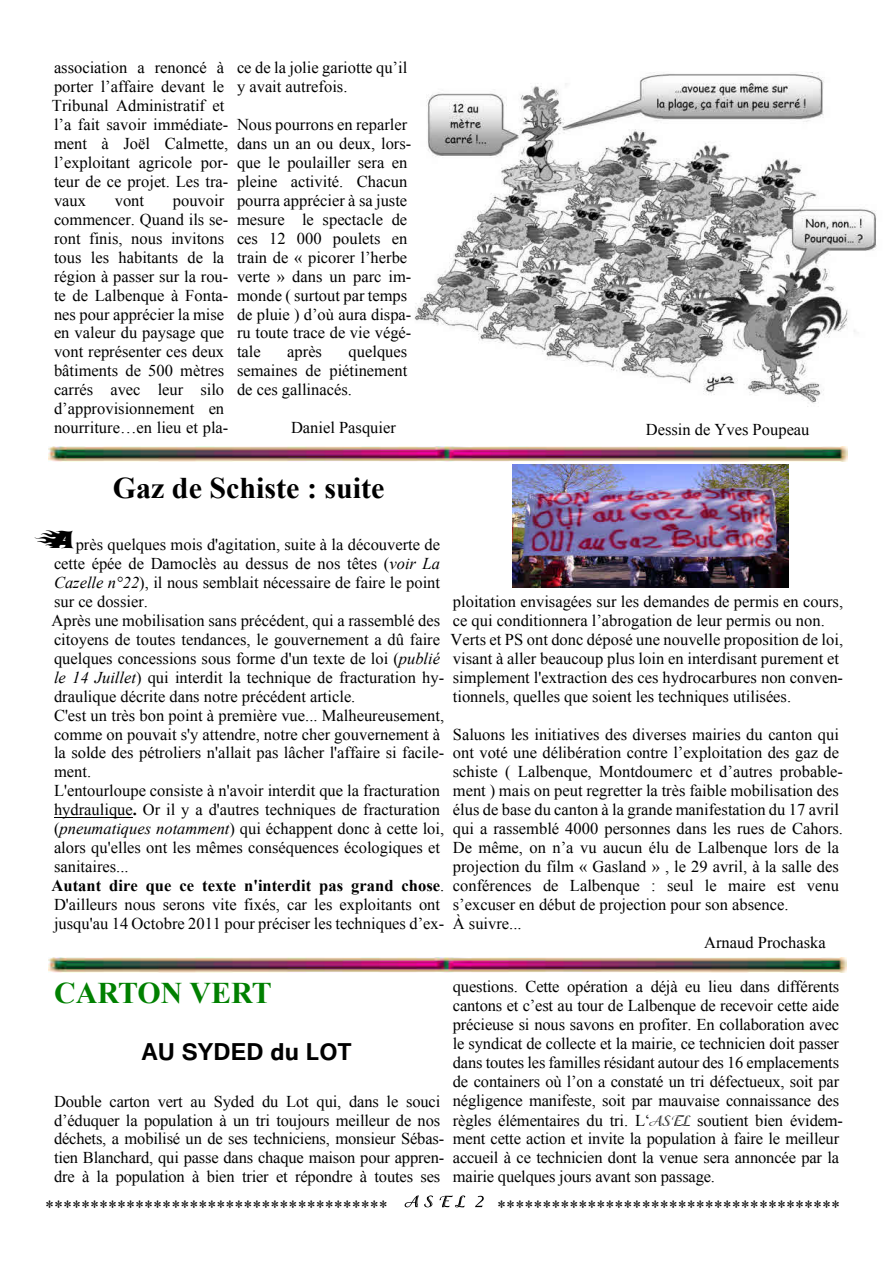
<style>
.page{position:relative;width:893px;height:1263px;background:#fff}
.page>*{position:absolute;margin:0;border:0;box-sizing:border-box;transform-origin:0 0}
.t1{font:700 30px "Times New Roman";color:#000}
.t2{font:700 30px "Tunga";color:#000}
.t3{font:700 30px "Times New Roman";color:#008000}
.t4{font:24px "Blazed";color:#000}
.t5{font:18px "Times New Roman";color:#000}
.t6{font:16.5px/18.9px "Times New Roman";color:#000}
.s1{font-style:italic}
.s2{font-weight:700}
.s3{font-family:"Adorable"}
</style>
<div class="page">
<img style="left:414px;top:72px;width:463px;height:335px">
<hr style="left:54px;top:817px;width:79px;height:1px;background:#000">
<img style="left:48px;top:447px;width:799px;height:14px">
<img style="left:48px;top:957px;width:798px;height:15px">
<svg style="left:405px;top:1195px;width:28px;height:12px"></svg>
<svg style="left:440px;top:1195px;width:25px;height:12px"></svg>
<svg style="left:475px;top:1196px;width:9px;height:11px"></svg>
<img style="left:512px;top:464px;width:277px;height:123px">
<p class="t6" style="left:52px;top:60px;width:178px">association a renoncé à porter l’affaire devant le<br>Tribunal Administratif et l’a fait savoir immédiate&shy;ment à Joël Calmette, l’exploitant agricole por&shy;teur de ce projet. Les tra&shy;vaux</p>
<p class="t6" style="left:54px;top:192px;width:176px;text-indent:119px">pouvoir commencer. Quand ils se&shy;ront finis, nous invitons tous les habitants de la région à passer sur la rou&shy;te de Lalbenque à Fonta&shy;nes pour apprécier la mise en valeur du paysage que vont représenter ces deux bâtiments de 500 mètres carrés avec leur silo d’approvisionnement en nourriture…en lieu et pla-</p>
<p class="t6" style="left:115px;top:192px;width:31px">vont</p>
<p class="t6" style="left:237px;top:60px;width:172px">ce de la jolie gariotte qu’il y avait autrefois.</p>
<p class="t6" style="left:237px;top:116px;width:176px">Nous pourrons en reparler dans un an ou deux, lors&shy;que le poulailler sera en pleine activité. Chacun pourra apprécier à sa juste mesure le spectacle de ces 12 000 poulets en train de « picorer l’herbe verte » dans un parc im&shy;monde ( surtout par temps de pluie ) d’où aura dispa&shy;ru toute trace de vie végé&shy;tale</p>
<p class="t6" style="left:237px;top:344px;width:172px;text-align:justify;text-indent:112px">quelques semaines de piétinement de ces gallinacés.</p>
<p class="t6" style="left:291px;top:420px;width:106px">Daniel Pasquier</p>
<p class="t6" style="left:287px;top:344px;width:36px">après</p>
<h1 class="t1" style="left:113px;top:478px;width:273px">Gaz de Schiste : suite</h1>
<p class="t6" style="left:646px;top:422px;width:165px">Dessin de Yves Poupeau</p>
<h2 class="t4" style="left:38px;top:526px;width:36px">A</h2>
<p class="t6" style="left:52px;top:536px;width:394px;text-indent:24px">près quelques mois d'agitation, suite à la découverte de cette épée de Damoclès au dessus de nos têtes (<span class="s1">voir La Cazelle n°22</span>), il nous semblait nécessaire de faire le point sur ce dossier.<br>Après une mobilisation sans précédent, qui a rassemblé des citoyens de toutes tendances, le gouvernement a dû faire quelques concessions sous forme d'un texte de loi (<span class="s1">publié le 14 Juillet</span>) qui interdit la technique de fracturation hy&shy;draulique décrite dans notre précédent article.<br>C'est un très bon point à première vue... Malheureusement, comme on pouvait s'y attendre, notre cher gouvernement à la solde des pétroliers n'allait pas lâcher l'affaire si facile&shy;ment.<br>L'entourloupe consiste à n'avoir interdit que la fracturation hydraulique<span class="s2">.</span> Or il y a d'autres techniques de fracturation (<span class="s1">pneumatiques notamment</span>) qui échappent donc à cette loi, alors qu'elles ont les mêmes conséquences écologiques et sanitaires...<br><span class="s2">Autant dire que ce texte n'interdit pas grand chose</span>.<br>D'ailleurs nous serons vite fixés, car les exploitants ont jusqu'au 14 Octobre 2011 pour préciser les techniques d’ex-</p>
<p class="t6" style="left:450px;top:593px;width:394px">ploitation envisagées sur les demandes de permis en cours, ce qui conditionnera l’abrogation de leur permis ou non.<br>Verts et PS ont donc déposé une nouvelle proposition de loi, visant à aller beaucoup plus loin en interdisant purement et simplement l'extraction des ces hydrocarbures non conven&shy;tionnels, quelles que soient les techniques utilisées.</p>
<p class="t6" style="left:453px;top:726px;width:388px">Saluons les initiatives des diverses mairies du canton qui</p>
<p class="t6" style="left:453px;top:745px;width:388px">ont voté une délibération contre l’exploitation des gaz de</p>
<p class="t6" style="left:453px;top:764px;width:392px">schiste ( Lalbenque, Montdoumerc et d’autres probable-</p>
<p class="t6" style="left:453px;top:783px;width:388px">ment ) mais on peut regretter la très faible mobilisation des</p>
<p class="t6" style="left:453px;top:802px;width:388px">élus de base du canton à la grande manifestation du 17 avril</p>
<p class="t6" style="left:453px;top:821px;width:392px">qui a rassemblé 4000 personnes dans les rues de Cahors.</p>
<p class="t6" style="left:453px;top:840px;width:388px">De même, on n’a vu aucun élu de Lalbenque lors de la</p>
<p class="t6" style="left:453px;top:859px;width:388px">projection du film « Gasland » , le 29 avril, à la salle des</p>
<p class="t6" style="left:453px;top:878px;width:388px">conférences de Lalbenque : seul le maire est venu</p>
<p class="t6" style="left:453px;top:897px;width:337px">s’excuser en début de projection pour son absence.</p>
<p class="t6" style="left:453px;top:916px;width:70px">À suivre...</p>
<p class="t6" style="left:704px;top:935px;width:123px">Arnaud Prochaska</p>
<h1 class="t3" style="left:54px;top:983px;width:219px">CARTON VERT</h1>
<h1 class="t2" style="left:142px;top:1032px;width:212px">AU SYDED du LOT</h1>
<p class="t6" style="left:54px;top:1093px;width:392px">Double carton vert au Syded du Lot qui, dans le souci d’éduquer la population à un tri toujours meilleur de nos déchets, a mobilisé un de ses techniciens, monsieur Sébas&shy;tien Blanchard, qui passe dans chaque maison pour appren&shy;dre à la population à bien trier et répondre à toutes ses</p>
<p class="t6" style="left:453px;top:979px;width:392px">questions. Cette opération a déjà eu lieu dans différents cantons et c’est au tour de Lalbenque de recevoir cette aide précieuse si nous savons en profiter. En collaboration avec le syndicat de collecte et la mairie, ce technicien doit passer dans toutes les familles résidant autour des 16 emplacements de containers où l’on a constaté un tri défectueux, soit par négligence manifeste, soit par mauvaise connaissance des règles élémentaires du tri. L‘<span class="s3">ASEL</span> soutient bien évidem&shy;ment cette action et invite la population à faire le meilleur accueil à ce technicien dont la venue sera annoncée par la mairie quelques jours avant son passage.</p>
<p class="t5" style="left:45px;top:1201px;width:344px">**************************************</p>
<p class="t5" style="left:497px;top:1201px;width:344px">**************************************</p>
</div>
